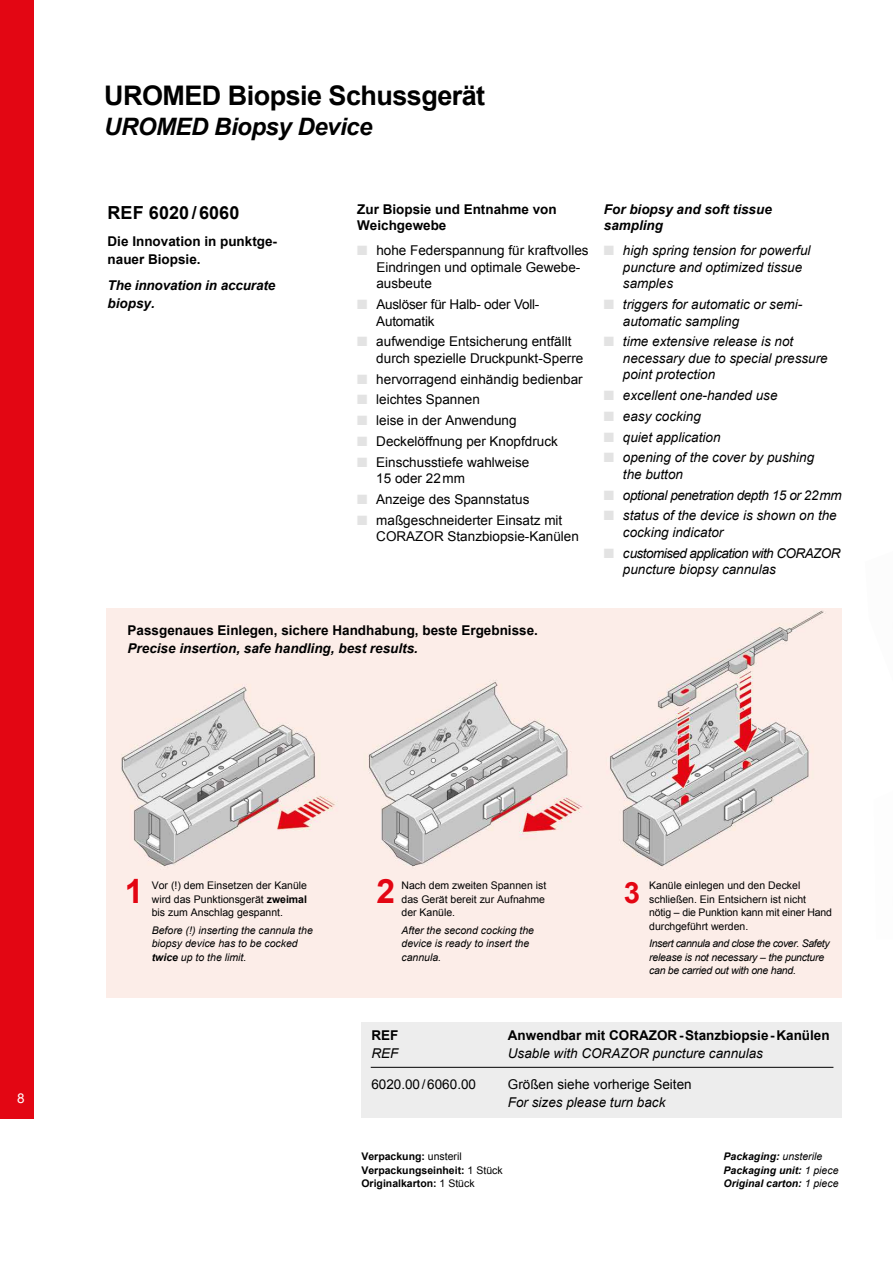
<style>
.page{position:relative;width:893px;height:1263px;background:#fff}
.page>*{position:absolute;margin:0;border:0;box-sizing:border-box;transform-origin:0 0}
.t1{font:700 33.6px "Arial";color:#e30613}
.t2{font:700 29.4px "Arial";color:#e30613}
.t3{font:700 27px "Arial";letter-spacing:-.02em;color:#000}
.t4{font:italic 700 24px "Arial";letter-spacing:-.02em;color:#000}
.t5{font:700 18px "Arial";letter-spacing:.005em;color:#000}
.t6{font:13.5px/16.5px "Arial";color:#000}
.t7{font:italic 13.5px/16.5px "Arial";color:#000}
.t8{font:700 13.5px/18px "Arial";color:#000}
.t9{font:italic 700 13.5px/16.5px "Arial";color:#000}
.t10{font:italic 13.5px/16.5px "Arial";letter-spacing:-.04em;color:#000}
.t11{font:italic 13.5px "Arial";letter-spacing:-.03em;color:#000}
.t12{font:13.5px "Arial";color:#fff}
.t13{font:10.5px/13.5px "Arial";color:#000;text-align:justify}
.t14{font:italic 10.5px/13.5px "Arial";color:#000}
.t15{font:italic 10.5px/13.5px "Arial";letter-spacing:-.025em;color:#000}
.t16{font:700 10.5px/13.5px "Arial";color:#000}
.t17{font:italic 700 10.5px/13.5px "Arial";color:#000}
.s1{color:#e3e3e3}
.s2{font-weight:700}
.s3{font-weight:400}
</style>
<div class="page">
<div style="left:0;top:0;width:34px;height:1118px;background:#e30613"></div>
<img style="left:106px;top:608px;width:736px;height:389px">
<div style="left:361px;top:1022px;width:481px;height:96px;background:#ededed"></div>
<hr style="left:371px;top:1067px;width:462px;height:1px;background:#000">
<h3 class="t3" style="left:104px;top:78px;width:383px">UROMED Biopsie Schussgerät</h3>
<h3 class="t4" style="left:104px;top:111px;width:270px">UROMED Biopsy Device</h3>
<h3 class="t5" style="left:108px;top:201px;width:133px">REF 6020/6060</h3>
<p class="t8" style="left:108px;top:233px;width:171px">Die Innovation in punktge&shy;nauer Biopsie.</p>
<p class="t9" style="left:108px;top:277px;width:169px;line-height:18px">The innovation in accurate biopsy.</p>
<p class="t8" style="left:357px;top:201px;width:201px;line-height:16.5px">Zur Biopsie und Entnahme von<br>Weichgewebe</p>
<p class="t6" style="left:376px;top:243px;width:214px;text-indent:-19px"><span class="s1">■</span> hohe Federspannung für kraftvolles<br>Eindringen und optimale Gewebe&shy;ausbeute</p>
<p class="t6" style="left:376px;top:296px;width:165px;text-indent:-19px"><span class="s1">■</span> Auslöser für Halb- oder Voll-<br>Automatik</p>
<p class="t6" style="left:376px;top:334px;width:209px;text-indent:-19px"><span class="s1">■</span> aufwendige Entsicherung entfällt durch spezielle Druckpunkt-Sperre</p>
<p class="t6" style="left:357px;top:371px;width:227px"><span class="s1">■</span> hervorragend einhändig bedienbar</p>
<p class="t6" style="left:357px;top:392px;width:124px"><span class="s1">■</span> leichtes Spannen</p>
<p class="t6" style="left:357px;top:412px;width:161px"><span class="s1">■</span> leise in der Anwendung</p>
<p class="t6" style="left:357px;top:433px;width:202px"><span class="s1">■</span> Deckelöffnung per Knopfdruck</p>
<p class="t6" style="left:376px;top:454px;width:155px;text-indent:-19px"><span class="s1">■</span> Einschusstiefe wahlweise<br>15 oder 22mm</p>
<p class="t6" style="left:357px;top:491px;width:174px"><span class="s1">■</span> Anzeige des Spannstatus</p>
<p class="t6" style="left:376px;top:512px;width:204px;text-indent:-19px"><span class="s1">■</span> maßgeschneiderter Einsatz mit<br>CORAZOR Stanzbiopsie-Kanülen</p>
<p class="t9" style="left:604px;top:201px;width:170px">For biopsy and soft tissue sampling</p>
<p class="t7" style="left:623px;top:243px;width:189px;text-indent:-19px"><span class="s1">■</span> high spring tension for powerful puncture and optimized tissue samples</p>
<p class="t7" style="left:623px;top:296px;width:181px;text-indent:-19px"><span class="s1">■</span> triggers for automatic or semi&shy;automatic sampling</p>
<p class="t7" style="left:623px;top:334px;width:206px;text-indent:-19px"><span class="s1">■</span> time extensive release is not necessary due to special pressure point protection</p>
<p class="t7" style="left:604px;top:387px;width:175px"><span class="s1">■</span> excellent one-handed use</p>
<p class="t7" style="left:604px;top:408px;width:99px"><span class="s1">■</span> easy cocking</p>
<p class="t7" style="left:604px;top:429px;width:118px"><span class="s1">■</span> quiet application</p>
<p class="t7" style="left:623px;top:450px;width:193px;text-indent:-19px"><span class="s1">■</span> opening of the cover by pushing the button</p>
<p class="t11" style="left:604px;top:486px;width:239px"><span class="s1">■</span> optional penetration depth 15 or 22mm</p>
<p class="t7" style="left:623px;top:508px;width:215px;text-indent:-19px"><span class="s1">■</span> status of the device is shown on the cocking indicator</p>
<p class="t10" style="left:623px;top:545px;width:219px;text-indent:-19px"><span class="s1">■</span> customised application with CORAZOR puncture biopsy cannulas</p>
<p class="t8" style="left:128px;top:622px;width:412px">Passgenaues Einlegen, sichere Handhabung, beste Ergebnisse.</p>
<p class="t9" style="left:128px;top:640px;width:292px">Precise insertion, safe handling, best results.</p>
<p class="t12" style="left:17px;top:1089px;width:9px">8</p>
<h1 class="t1" style="left:125px;top:869px;width:20px">1</h1>
<p class="t13" style="left:152px;top:879px;width:157px">Vor (!) dem Einsetzen der Kanüle wird das Punktionsgerät <span class="s2">zweimal </span>bis zum Anschlag gespannt.</p>
<p class="t14" style="left:152px;top:924px;width:163px">Before (!) inserting the cannula the biopsy device has to be cocked <span class="s2">twice</span> up to the limit.</p>
<h1 class="t1" style="left:376px;top:869px;width:20px">2</h1>
<p class="t13" style="left:401px;top:879px;width:146px">Nach dem zweiten Spannen ist das Gerät bereit zur Aufnahme der Kanüle.</p>
<p class="t14" style="left:401px;top:924px;width:134px">After the second cocking the device is ready to insert the cannula.</p>
<h2 class="t2" style="left:624px;top:873px;width:18px">3</h2>
<p class="t13" style="left:649px;top:879px;width:184px;text-align:left">Kanüle einlegen und den Deckel schließen. Ein Entsichern ist nicht<br>nötig – die Punktion kann mit einer Hand durchgeführt werden.</p>
<p class="t15" style="left:649px;top:937px;width:182px">Insert cannula and close the cover. Safety release is not necessary – the puncture can be carried out with one hand.</p>
<p class="t8" style="left:371px;top:1026px;width:29px">REF</p>
<p class="t8" style="left:508px;top:1026px;width:323px">Anwendbar mit CORAZOR-Stanzbiopsie-Kanülen</p>
<p class="t7" style="left:371px;top:1045px;width:28px">REF</p>
<p class="t7" style="left:508px;top:1045px;width:257px">Usable with CORAZOR puncture cannulas</p>
<p class="t6" style="left:371px;top:1076px;width:106px">6020.00/6060.00</p>
<p class="t6" style="left:508px;top:1076px;width:185px">Größen siehe vorherige Seiten</p>
<p class="t7" style="left:508px;top:1094px;width:159px">For sizes please turn back</p>
<p class="t16" style="left:361px;top:1150px;width:143px">Verpackung: <span class="s3">unsteril<br></span>Verpackungseinheit: <span class="s3">1 Stück<br></span>Originalkarton: <span class="s3">1 Stück</span></p>
<p class="t17" style="left:724px;top:1150px;width:116px">Packaging: <span class="s3">unsterile<br></span>Packaging unit: <span class="s3">1 piece<br></span>Original carton: <span class="s3">1 piece</span></p>
</div>
